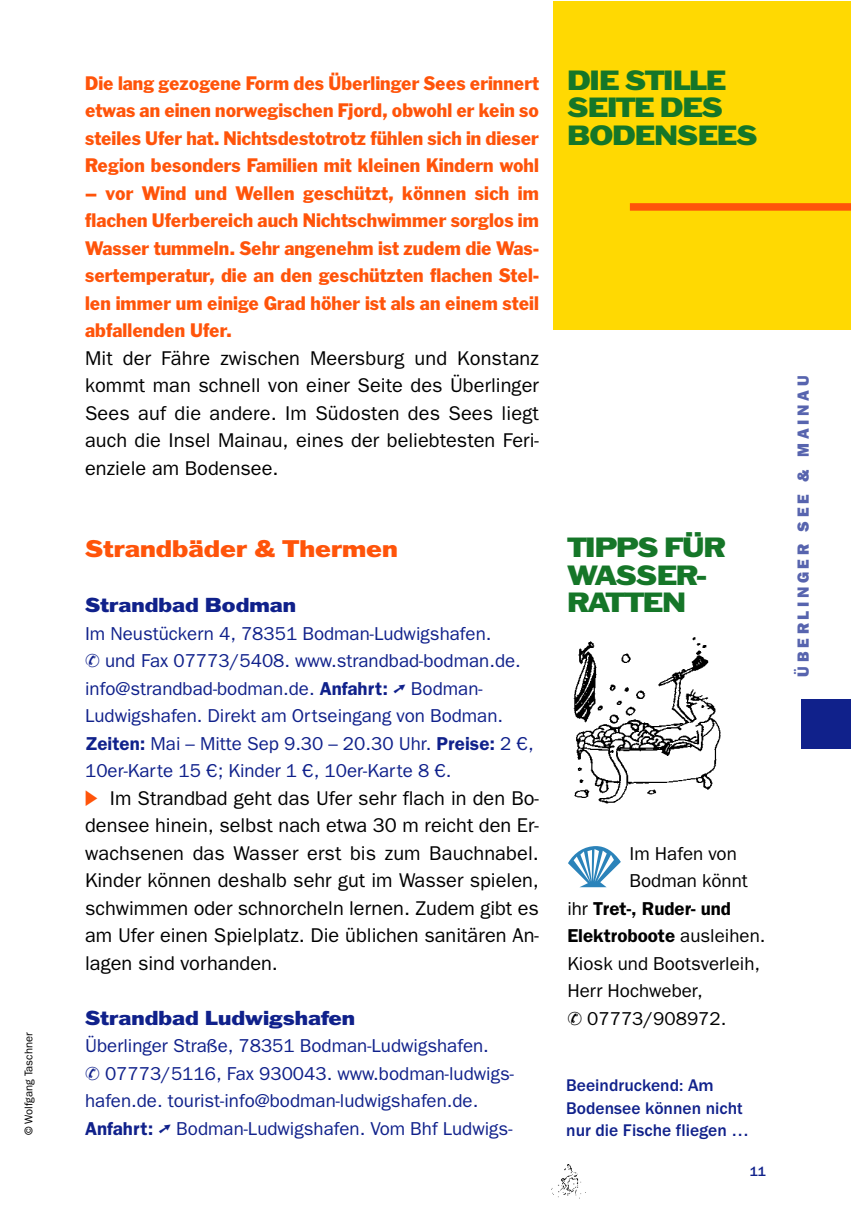
<style>
.page{position:relative;width:851px;height:1219px;background:#fff}
.page>*{position:absolute;margin:0;border:0;box-sizing:border-box;transform-origin:0 0}
.t1{font:53.75px "Daves Raves IITC";color:#2b83ba}
.t2{font:expanded 27.5px/27.5px "Franklin ATFBQ";letter-spacing:-.03em;color:#157628}
.t3{font:expanded 23.75px "Franklin ATFBQ";color:#ff540a}
.t4{font:20px/27.5px "Franklin Gothic";color:#000;text-align:justify}
.t5{font:expanded 20px "Franklin ATFBQ";color:#10218b}
.t6{font:19.5px/27.5px "Franklin ATFBQ";color:#ff540a;text-align:justify}
.t7{font:18.75px/27.5px "Franklin Gothic";color:#10218b}
.t8{font:18.75px "Franklin Gothic";color:#000}
.t9{font:600 18.75px "Franklin Gothic";color:#000}
.t10{font:500 17.5px/22.5px "Franklin Gothic";color:#10218b}
.t11{font:800 16.25px "Franklin Gothic";letter-spacing:.23em;color:#5764ae}
.t12{font:500 13.75px "Franklin Gothic";color:#10218b}
.t13{font:11.25px "Franklin Gothic";color:#000}
.s1{font-weight:600}
.s2{font-family:"Ost Fra Got"}
.s3{font-family:"Ost Fra Got";font-size:21.25px;color:#ff540a}
.s4{font-weight:400}
</style>
<div class="page">
<img style="left:551px;top:1164px;width:31px;height:34px">
<div style="left:801px;top:699px;width:49px;height:50px;background:#10218b"></div>
<div style="left:553px;top:1px;width:297px;height:328px;background:#ffd902"></div>
<div style="left:629px;top:203px;width:221px;height:8px;background:#ff540a"></div>
<img style="left:573px;top:637px;width:148px;height:167px">
<p class="t13" style="left:25px;top:1135px;width:104px;rotate:-90deg">© Wolfgang Taschner</p>
<p class="t6" style="left:85px;top:70px;width:455px">Die lang gezogene Form des Überlinger Sees erinnert etwas an einen norwegischen Fjord, obwohl er kein so steiles Ufer hat. Nichtsdestotrotz fühlen sich in dieser Region besonders Familien mit kleinen Kindern wohl</p>
<p class="t6" style="left:85px;top:180px;width:455px">– vor Wind und Wellen geschützt, können sich im flachen Uferbereich auch Nichtschwimmer sorglos im Wasser tummeln. Sehr angenehm ist zudem die Was&shy;sertemperatur, die an den geschützten flachen Stel&shy;len immer um einige Grad höher ist als an einem steil abfallenden Ufer.</p>
<p class="t4" style="left:85px;top:346px;width:455px">Mit der Fähre zwischen Meersburg und Konstanz kommt man schnell von einer Seite des Überlinger Sees auf die andere. Im Südosten des Sees liegt auch die Insel Mainau, eines der beliebtesten Feri&shy;enziele am Bodensee.</p>
<p class="t3" style="left:85px;top:541px;width:314px">Strandbäder &amp; Thermen</p>
<p class="t5" style="left:85px;top:599px;width:213px">Strandbad Bodman</p>
<p class="t7" style="left:85px;top:621px;width:450px">Im Neustückern 4, 78351 Bodman-Ludwigshafen.<br>✆ und Fax 07773/5408. www.strandbad-bodman.de. info@strandbad-bodman.de. <span class="s1">Anfahrt:</span> ➚ Bodman-Ludwigshafen. Direkt am Ortseingang von Bodman.<br><span class="s1">Zeiten:</span> Mai – Mitte Sep 9.30 – 20.30 Uhr. <span class="s1">Preise:</span> 2 <span class="s2">fi</span>, 10er-Karte 15 <span class="s2">fi</span>; Kinder 1 <span class="s2">fi</span>, 10er-Karte 8 <span class="s2">fi</span>.</p>
<p class="t4" style="left:85px;top:786px;width:455px"><span class="s3">≥</span> Im Strandbad geht das Ufer sehr flach in den Bo&shy;densee hinein, selbst nach etwa 30 m reicht den Er&shy;wachsenen das Wasser erst bis zum Bauchnabel.<br>Kinder können deshalb sehr gut im Wasser spielen, schwimmen oder schnorcheln lernen. Zudem gibt es am Ufer einen Spielplatz. Die üblichen sanitären An&shy;lagen sind vorhanden.</p>
<p class="t5" style="left:85px;top:1011px;width:271px">Strandbad Ludwigshafen</p>
<p class="t7" style="left:85px;top:1034px;width:430px">Überlinger Straße, 78351 Bodman-Ludwigshafen.<br>✆ 07773/5116, Fax 930043. www.bodman-ludwigs&shy;hafen.de. tourist-info@bodman-ludwigshafen.de.<br><span class="s1">Anfahrt:</span> ➚ Bodman-Ludwigshafen. Vom Bhf Ludwigs-</p>
<h2 class="t2" style="left:567px;top:69px;width:192px">DIE STILLE<br>SEITE DES<br>BODENSEES</h2>
<h2 class="t2" style="left:567px;top:536px;width:160px">TIPPS FÜR<br>WASSER-<br>RATTEN</h2>
<h1 class="t1" style="left:567px;top:837px;width:56px">5</h1>
<p class="t8" style="left:629px;top:847px;width:109px">Im Hafen von</p>
<p class="t8" style="left:629px;top:874px;width:120px">Bodman könnt</p>
<p class="t9" style="left:567px;top:902px;width:165px"><span class="s4">ihr</span> Tret-, Ruder- und</p>
<p class="t9" style="left:567px;top:929px;width:199px">Elektroboote <span class="s4">ausleihen.</span></p>
<p class="t8" style="left:567px;top:957px;width:194px">Kiosk und Bootsverleih,</p>
<p class="t8" style="left:567px;top:984px;width:137px">Herr Hochweber,</p>
<p class="t8" style="left:567px;top:1012px;width:160px">✆ 07773/908972.</p>
<p class="t10" style="left:566px;top:1075px;width:184px">Beeindruckend: Am<br>Bodensee können nicht nur die Fische fliegen …</p>
<p class="t12" style="left:749px;top:1166px;width:18px">11</p>
<p class="t11" style="left:797px;top:677px;width:303px;rotate:-90deg">ÜBERLINGER SEE &amp; MAINAU</p>
</div>
